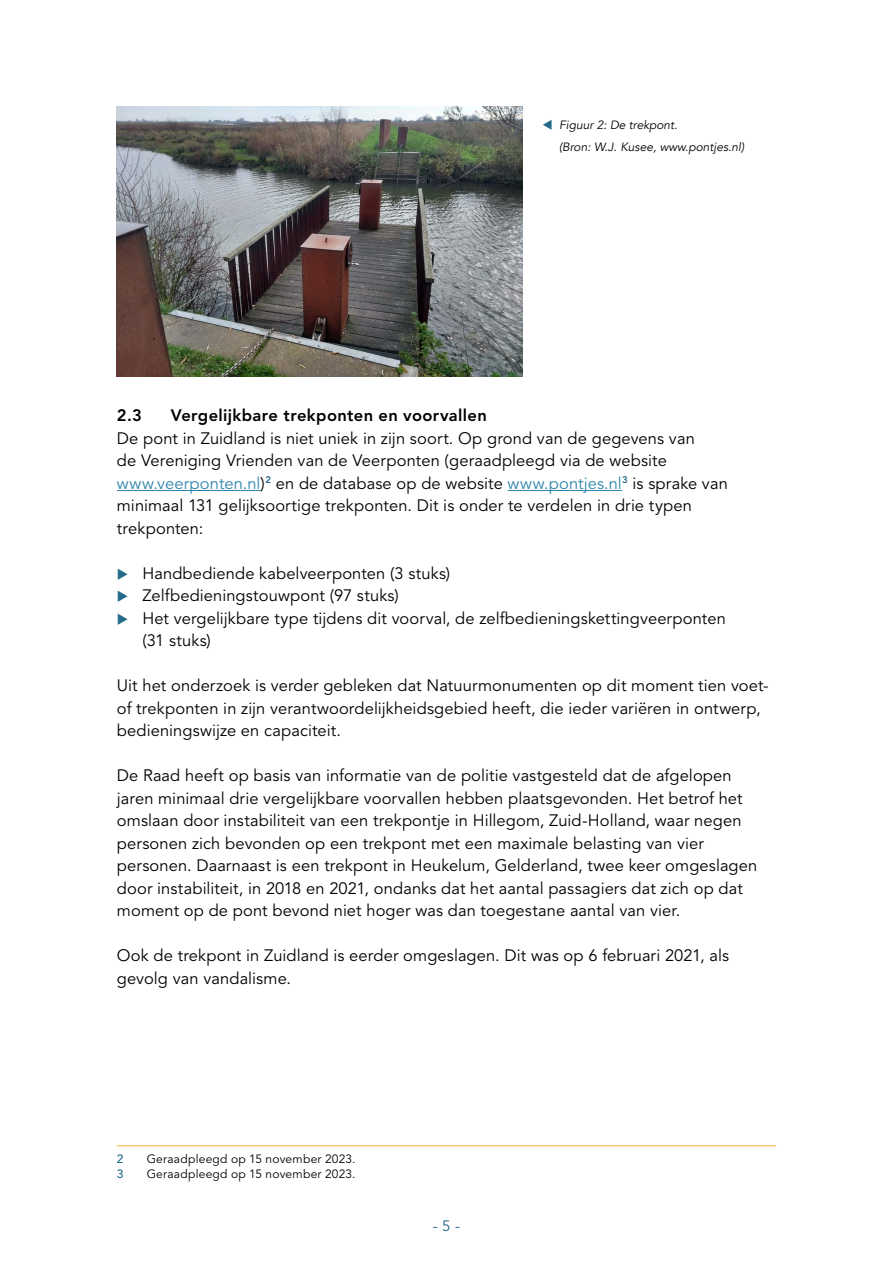
<style>
.page{position:relative;width:893px;height:1263px;background:#fff}
.page>*{position:absolute;margin:0;border:0;box-sizing:border-box;transform-origin:0 0}
.Bodytekst{font:16.5px/22.5px "Avenir LT Std";letter-spacing:.005em;color:#000}
.Subparagraaf_Kop__nr{font:800 16.5px "Avenir LT Std";letter-spacing:.02em;color:#000}
.t1{font:15px "Avenir LT Std";color:#246a89}
.Voetnoot{font:12px "Avenir LT Std";letter-spacing:.02em;color:#000}
.Bijschrift_pijltje_links{font:italic 12px/22.5px "Avenir";color:#000}
.Voetnoot-2{font:500 12px "Avenir LT Std";color:#246a89}
.s1{color:#3086ac}
</style>
<div class="page">
<img style="left:117px;top:106px;width:405px;height:270px">
<hr style="left:117px;top:490px;width:144px;height:1px;background:#3086ac">
<hr style="left:508px;top:490px;width:114px;height:1px;background:#3086ac">
<hr style="left:117px;top:1145px;width:659px;height:1px;background:#f8b032">
<p class="Bijschrift_pijltje_links" style="left:559px;top:114px;width:186px">Figuur 2: De trekpont.<br>(Bron: W.J. Kusee, www.pontjes.nl)</p>
<h3 class="Subparagraaf_Kop__nr" style="left:117px;top:406px;width:26px">2.3</h3>
<h3 class="Subparagraaf_Kop__nr" style="left:171px;top:406px;width:317px">Vergelijkbare trekponten en voorvallen</h3>
<p class="Bodytekst" style="left:117px;top:427px;width:612px">De pont in Zuidland is niet uniek in zijn soort. Op grond van de gegevens van<br>de Vereniging Vrienden van de Veerponten (geraadpleegd via de website <span class="s1">www.veerponten.nl</span>)<sup>2</sup> en de database op de website <span class="s1">www.pontjes.nl</span><sup>3</sup> is sprake van minimaal 131 gelijksoortige trekponten. Dit is onder te verdelen in drie typen trekponten:</p>
<p class="Bodytekst" style="left:142px;top:562px;width:309px">Handbediende kabelveerponten (3 stuks)</p>
<p class="Bodytekst" style="left:142px;top:585px;width:258px">Zelfbedieningstouwpont (97 stuks)</p>
<p class="Bodytekst" style="left:142px;top:607px;width:585px">Het vergelijkbare type tijdens dit voorval, de zelfbedieningskettingveerponten (31 stuks)</p>
<p class="Bodytekst" style="left:117px;top:675px;width:653px">Uit het onderzoek is verder gebleken dat Natuurmonumenten op dit moment tien voet&shy;of trekponten in zijn verantwoordelijkheidsgebied heeft, die ieder variëren in ontwerp, bedieningswijze en capaciteit.</p>
<p class="Bodytekst" style="left:117px;top:765px;width:642px">De Raad heeft op basis van informatie van de politie vastgesteld dat de afgelopen jaren minimaal drie vergelijkbare voorvallen hebben plaatsgevonden. Het betrof het omslaan door instabiliteit van een trekpontje in Hillegom, Zuid-Holland, waar negen personen zich bevonden op een trekpont met een maximale belasting van vier personen. Daarnaast is een trekpont in Heukelum, Gelderland, twee keer omgeslagen door instabiliteit, in 2018 en 2021, ondanks dat het aantal passagiers dat zich op dat moment op de pont bevond niet hoger was dan toegestane aantal van vier.</p>
<p class="Bodytekst" style="left:117px;top:945px;width:614px">Ook de trekpont in Zuidland is eerder omgeslagen. Dit was op 6 februari 2021, als gevolg van vandalisme.</p>
<p class="Voetnoot-2" style="left:117px;top:1152px;width:8px">2</p>
<p class="Voetnoot" style="left:147px;top:1152px;width:210px">Geraadpleegd op 15 november 2023.</p>
<p class="Voetnoot-2" style="left:117px;top:1167px;width:8px">3</p>
<p class="Voetnoot" style="left:147px;top:1167px;width:210px">Geraadpleegd op 15 november 2023.</p>
<p class="t1" style="left:433px;top:1217px;width:29px">- 5 -</p>
</div>
